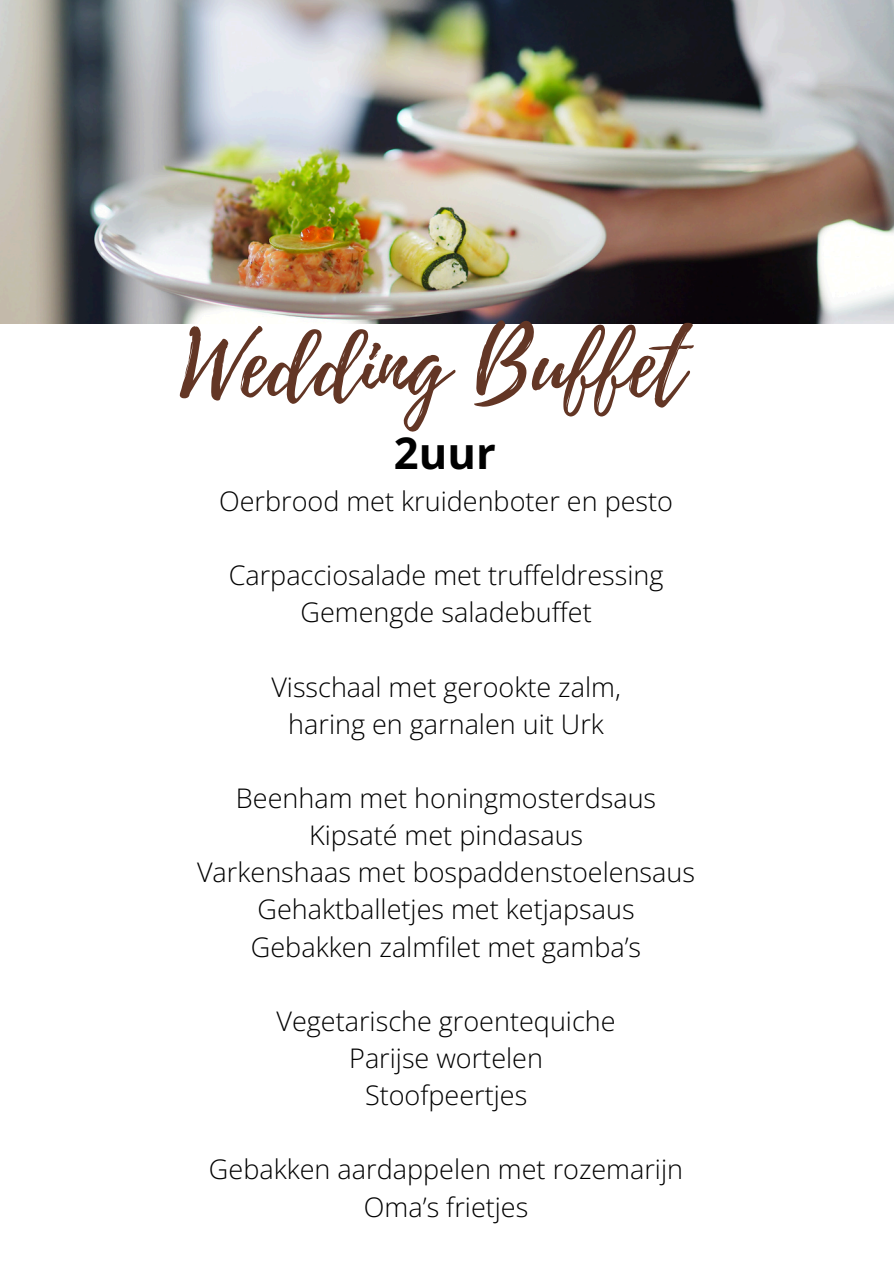
<style>
.page{position:relative;width:894px;height:1264px;background:#fff}
.page>*{position:absolute;margin:0;border:0;box-sizing:border-box;transform-origin:0 0}
.t1{font:89.85px "Playlist Script";color:#633625}
.t2{font:700 43.5px "Open Sans";color:#000}
.t3{font:300 27px "Open Sans";color:#000}
</style>
<div class="page">
<img style="left:0;top:0;width:893px;height:323px">
<p class="t1" style="left:180px;top:301px;width:506px">Wedding Buffet</p>
<p class="t2" style="left:394px;top:423px;width:103px">2uur</p>
<p class="t3" style="left:219px;top:482px;width:455px">Oerbrood met kruidenboter en pesto</p>
<h1 class="t3" style="left:229px;top:556px;width:436px">Carpacciosalade met truffeldressing</h1>
<h2 class="t3" style="left:300px;top:593px;width:292px">Gemengde saladebuffet</h2>
<p class="t3" style="left:271px;top:667px;width:351px">Visschaal met gerookte zalm,</p>
<p class="t3" style="left:288px;top:704px;width:317px">haring en garnalen uit Urk</p>
<p class="t3" style="left:236px;top:779px;width:421px">Beenham met honingmosterdsaus</p>
<p class="t3" style="left:309px;top:816px;width:275px">Kipsaté met pindasaus</p>
<p class="t3" style="left:197px;top:853px;width:499px">Varkenshaas met bospaddenstoelensaus</p>
<p class="t3" style="left:257px;top:890px;width:378px">Gehaktballetjes met ketjapsaus</p>
<p class="t3" style="left:251px;top:927px;width:391px">Gebakken zalmfilet met gamba’s</p>
<p class="t3" style="left:276px;top:1001px;width:340px">Vegetarische groentequiche</p>
<p class="t3" style="left:349px;top:1039px;width:195px">Parijse wortelen</p>
<p class="t3" style="left:365px;top:1076px;width:164px">Stoofpeertjes</p>
<p class="t3" style="left:209px;top:1150px;width:475px">Gebakken aardappelen met rozemarijn</p>
<p class="t3" style="left:364px;top:1187px;width:166px">Oma’s frietjes</p>
</div>
